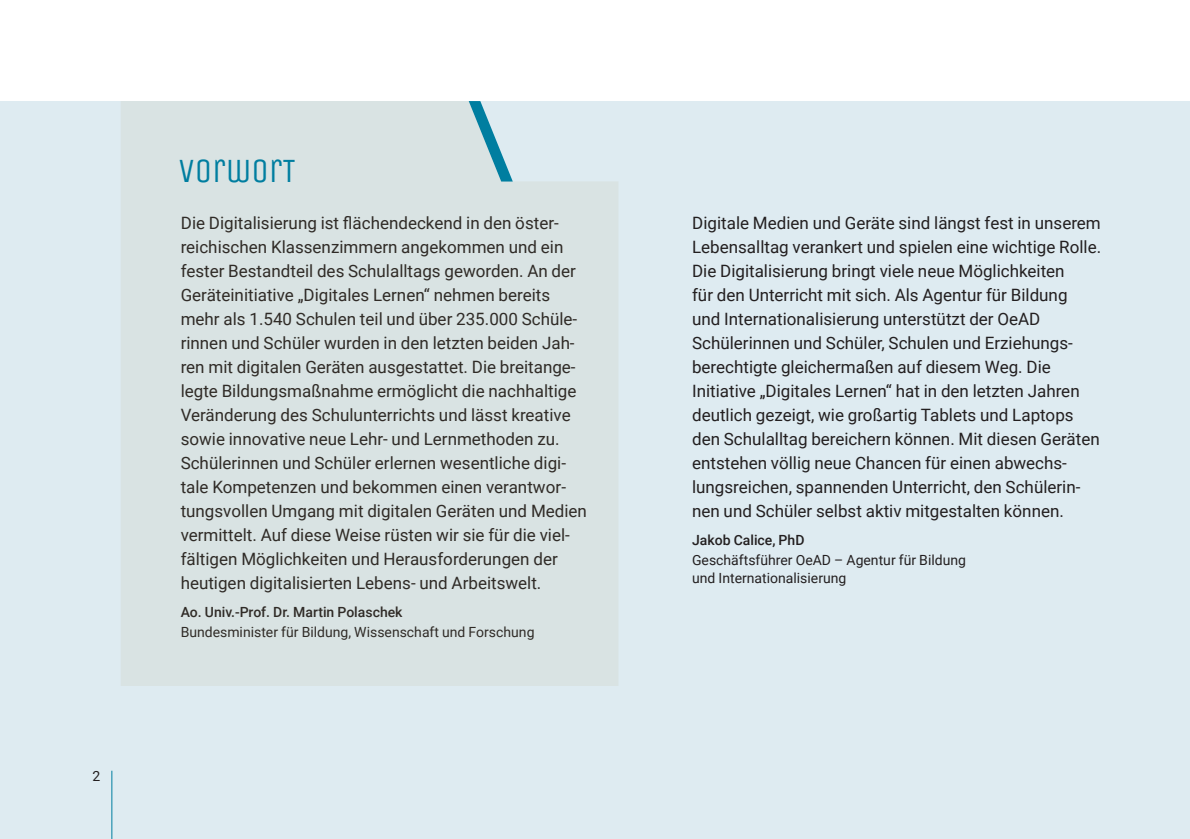
<style>
.page{position:relative;width:1190px;height:839px;background:#fff}
.page>*{position:absolute;margin:0;border:0;box-sizing:border-box;transform-origin:0 0}
.t1{font:34px "Unica One";color:#007ea0}
.t2{font:17px/24px "Roboto";color:#231f20}
.t3{font:14px/20px "Roboto";color:#231f20}
.s1{font-weight:500}
</style>
<div class="page">
<div style="left:0;top:101px;width:1190px;height:737px;background:#deebf1"></div>
<hr style="left:111px;top:770px;width:1px;height:68px;background:#007ea0">
<div style="left:121px;top:101px;width:497px;height:584px;background:#d9e3e3"></div>
<p class="t3" style="left:93px;top:766px;width:9px">2</p>
<p class="t1" style="left:179px;top:151px;width:119px">VORWORT</p>
<p class="t2" style="left:181px;top:211px;width:408px">Die Digitalisierung ist flächendeckend in den öster&shy;reichischen Klassenzimmern angekommen und ein fester Bestandteil des Schulalltags geworden. An der Geräteinitiative „Digitales Lernen“ nehmen bereits mehr als 1.540 Schulen teil und über 235.000 Schüle&shy;rinnen und Schüler wurden in den letzten beiden Jah&shy;ren mit digitalen Geräten ausgestattet. Die breitange&shy;legte Bildungsmaßnahme ermöglicht die nachhaltige Veränderung des Schulunterrichts und lässt kreative sowie innovative neue Lehr- und Lernmethoden zu.<br>Schülerinnen und Schüler erlernen wesentliche digi&shy;tale Kompetenzen und bekommen einen verantwor&shy;tungsvollen Umgang mit digitalen Geräten und Medien vermittelt. Auf diese Weise rüsten wir sie für die viel&shy;fältigen Möglichkeiten und Herausforderungen der heutigen digitalisierten Lebens- und Arbeitswelt.</p>
<p class="t3" style="left:181px;top:602px;width:355px"><span class="s1">Ao. Univ.-Prof. Dr. Martin Polaschek<br></span>Bundesminister für Bildung, Wissenschaft und Forschung</p>
<p class="t2" style="left:692px;top:211px;width:410px">Digitale Medien und Geräte sind längst fest in unserem Lebensalltag verankert und spielen eine wichtige Rolle.<br>Die Digitalisierung bringt viele neue Möglichkeiten<br>für den Unterricht mit sich. Als Agentur für Bildung<br>und Internationalisierung unterstützt der OeAD Schülerinnen und Schüler, Schulen und Erziehungs&shy;berechtigte gleichermaßen auf diesem Weg. Die Initiative „Digitales Lernen“ hat in den letzten Jahren deutlich gezeigt, wie großartig Tablets und Laptops den Schulalltag bereichern können. Mit diesen Geräten entstehen völlig neue Chancen für einen abwechs&shy;lungsreichen, spannenden Unterricht, den Schülerin&shy;nen und Schüler selbst aktiv mitgestalten können.</p>
<p class="t3" style="left:692px;top:530px;width:275px"><span class="s1">Jakob Calice, PhD<br></span>Geschäftsführer OeAD – Agentur für Bildung</p>
<p class="t3" style="left:692px;top:568px;width:156px">und Internationalisierung</p>
</div>
